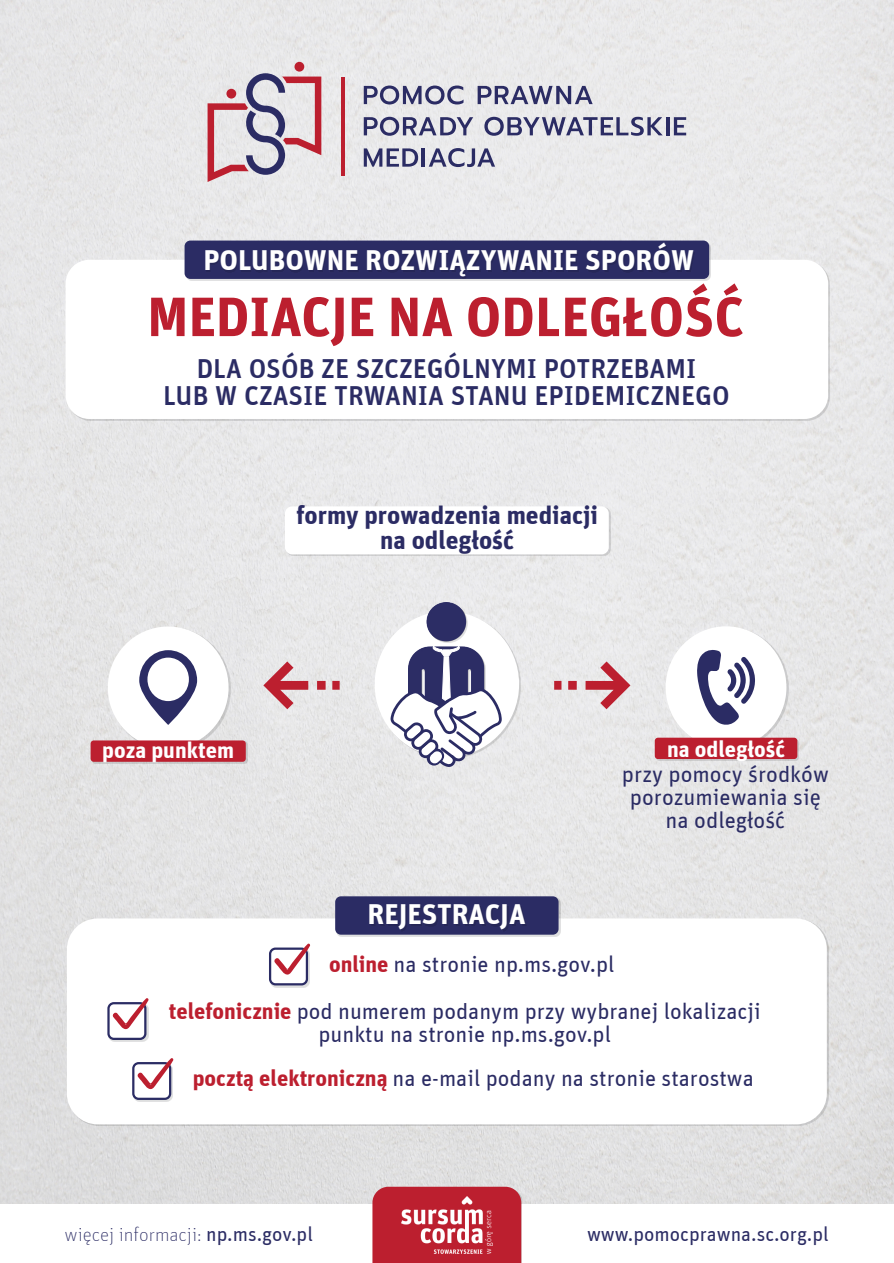
<style>
.page{position:relative;width:894px;height:1263px;background:#fff}
.page>*{position:absolute;margin:0;border:0;box-sizing:border-box;transform-origin:0 0}
.t1{font:700 55.2px "Unit";color:#bc1f2f}
.t2{font:700 28.8px "Unit";color:#fff}
.t3{font:500 27.45px/27.5px "Unit";color:#2b2c64;text-align:center}
.t4{font:700 25.5px/25.5px "Unit";color:#2b2c64;text-align:center}
.t5{font:22.65px/22.6px "Unit";color:#2b2c64;text-align:center}
.t6{font:22.5px/23.2px "Unit";color:#2b2c64;text-align:center}
.t7{font:700 22.5px "Unit";color:#fff}
.t8{font:100 19.95px "Unit";color:#2b2c64}
.t9{font:19.95px "Unit";color:#2b2c64}
.s1{font-weight:700;color:#bc1f2f}
.s2{font-weight:400}
</style>
<div class="page">
<img style="left:0;top:0;width:893px;height:1205px">
<svg style="left:363px;top:86px;width:100px;height:18px"></svg>
<svg style="left:477px;top:86px;width:115px;height:18px"></svg>
<svg style="left:363px;top:117px;width:110px;height:19px"></svg>
<svg style="left:484px;top:117px;width:178px;height:19px"></svg>
<hr style="left:666px;top:117px;width:3px;height:18px;background:#2b2c64">
<svg style="left:673px;top:117px;width:13px;height:18px"></svg>
<svg style="left:363px;top:148px;width:55px;height:19px"></svg>
<hr style="left:421px;top:148px;width:4px;height:19px;background:#2b2c64">
<svg style="left:428px;top:148px;width:67px;height:19px"></svg>
<hr style="left:341px;top:77px;width:3px;height:98px;background:#bc1f2f">
<div style="left:294px;top:62px;width:10px;height:10px;background:#bc1f2f;border-radius:50%"></div>
<svg style="left:207px;top:73px;width:114px;height:109px"></svg>
<div style="left:372px;top:1187px;width:149px;height:76px;background:#bc1f2f"></div>
<img style="left:401px;top:1196px;width:91px;height:57px">
<div style="left:66px;top:260px;width:761px;height:159px;background:#fff;border-radius:24px"></div>
<img style="left:188px;top:242px;width:522px;height:38px">
<div style="left:184px;top:241px;width:525px;height:38px;background:#2b2c64;border-radius:6px"></div>
<div style="left:67px;top:918px;width:759px;height:206px;background:#fff;border-radius:31px"></div>
<img style="left:270px;top:975px;width:39px;height:12px">
<div style="left:269px;top:947px;width:39px;height:38px;background:#fff;border:2px solid #2b2c64;border-radius:5px"></div>
<svg style="left:273px;top:943px;width:37px;height:32px"></svg>
<img style="left:337px;top:898px;width:223px;height:38px">
<div style="left:335px;top:896px;width:223px;height:39px;background:#2b2c64;border-radius:6px"></div>
<img style="left:111px;top:1030px;width:37px;height:11px">
<div style="left:107px;top:1002px;width:39px;height:38px;background:#fff;border:2px solid #2b2c64;border-radius:5px"></div>
<svg style="left:111px;top:998px;width:38px;height:32px"></svg>
<img style="left:134px;top:1090px;width:39px;height:11px">
<div style="left:132px;top:1062px;width:39px;height:38px;background:#fff;border:2px solid #2b2c64;border-radius:5px"></div>
<svg style="left:136px;top:1058px;width:38px;height:32px"></svg>
<svg style="left:585px;top:661px;width:45px;height:48px"></svg>
<div style="left:568px;top:681px;width:8px;height:9px;background:#bc1f2f"></div>
<div style="left:554px;top:681px;width:7px;height:9px;background:#bc1f2f"></div>
<svg style="left:263px;top:661px;width:45px;height:48px"></svg>
<div style="left:317px;top:681px;width:8px;height:9px;background:#bc1f2f"></div>
<div style="left:332px;top:681px;width:7px;height:9px;background:#bc1f2f"></div>
<img style="left:376px;top:613px;width:144px;height:146px">
<div style="left:374px;top:611px;width:145px;height:146px;background:#fff;border-radius:50%"></div>
<img style="left:408px;top:602px;width:77px;height:41px">
<svg style="left:390px;top:646px;width:111px;height:121px"></svg>
<img style="left:286px;top:508px;width:324px;height:48px">
<div style="left:285px;top:506px;width:323px;height:48px;background:#fff;border-radius:7px"></div>
<img style="left:109px;top:628px;width:121px;height:112px">
<div style="left:108px;top:626px;width:120px;height:123px;background:#fff;border-radius:50%"></div>
<img style="left:92px;top:742px;width:155px;height:21px">
<div style="left:91px;top:740px;width:155px;height:22px;background:#bc1f2f;border-radius:3px"></div>
<svg style="left:139px;top:650px;width:58px;height:75px"></svg>
<div style="left:147px;top:658px;width:42px;height:43px;background:#fff;border-radius:50%"></div>
<img style="left:666px;top:628px;width:121px;height:110px">
<div style="left:665px;top:626px;width:121px;height:122px;background:#fff;border-radius:50%"></div>
<svg style="left:697px;top:649px;width:57px;height:76px"></svg>
<img style="left:656px;top:739px;width:142px;height:22px">
<div style="left:654px;top:738px;width:143px;height:21px;background:#bc1f2f;border-radius:3px"></div>
<p class="t2" style="left:203px;top:249px;width:492px">POLUBOWNE ROZWIĄZYWANIE SPORÓW</p>
<h1 class="t1" style="left:147px;top:296px;width:598px">MEDIACJE NA ODLEGŁOŚĆ</h1>
<p class="t3" style="left:163px;top:357px;width:568px">DLA OSÓB ZE SZCZEGÓLNYMI POTRZEBAMI<br>LUB W CZASIE TRWANIA STANU EPIDEMICZNEGO</p>
<p class="t4" style="left:296px;top:504px;width:303px">formy prowadzenia mediacji na odległość</p>
<p class="t7" style="left:102px;top:741px;width:133px">poza punktem</p>
<p class="t7" style="left:667px;top:740px;width:120px">na odległość</p>
<p class="t5" style="left:621px;top:765px;width:208px">przy pomocy środków porozumiewania się na odległość</p>
<p class="t2" style="left:367px;top:903px;width:159px">REJESTRACJA</p>
<p class="t6" style="left:329px;top:955px;width:287px"><span class="s1">online</span> na stronie np.ms.gov.pl</p>
<p class="t6" style="left:169px;top:1001px;width:593px"><span class="s1">telefonicznie</span> pod numerem podanym przy wybranej lokalizacji punktu na stronie np.ms.gov.pl</p>
<p class="t6" style="left:192px;top:1068px;width:562px"><span class="s1">pocztą elektroniczną</span> na e-mail podany na stronie starostwa</p>
<p class="t8" style="left:65px;top:1226px;width:250px">więcej informacji: <span class="s2">np.ms.gov.pl</span></p>
<p class="t9" style="left:587px;top:1226px;width:243px">www.pomocprawna.sc.org.pl</p>
</div>
